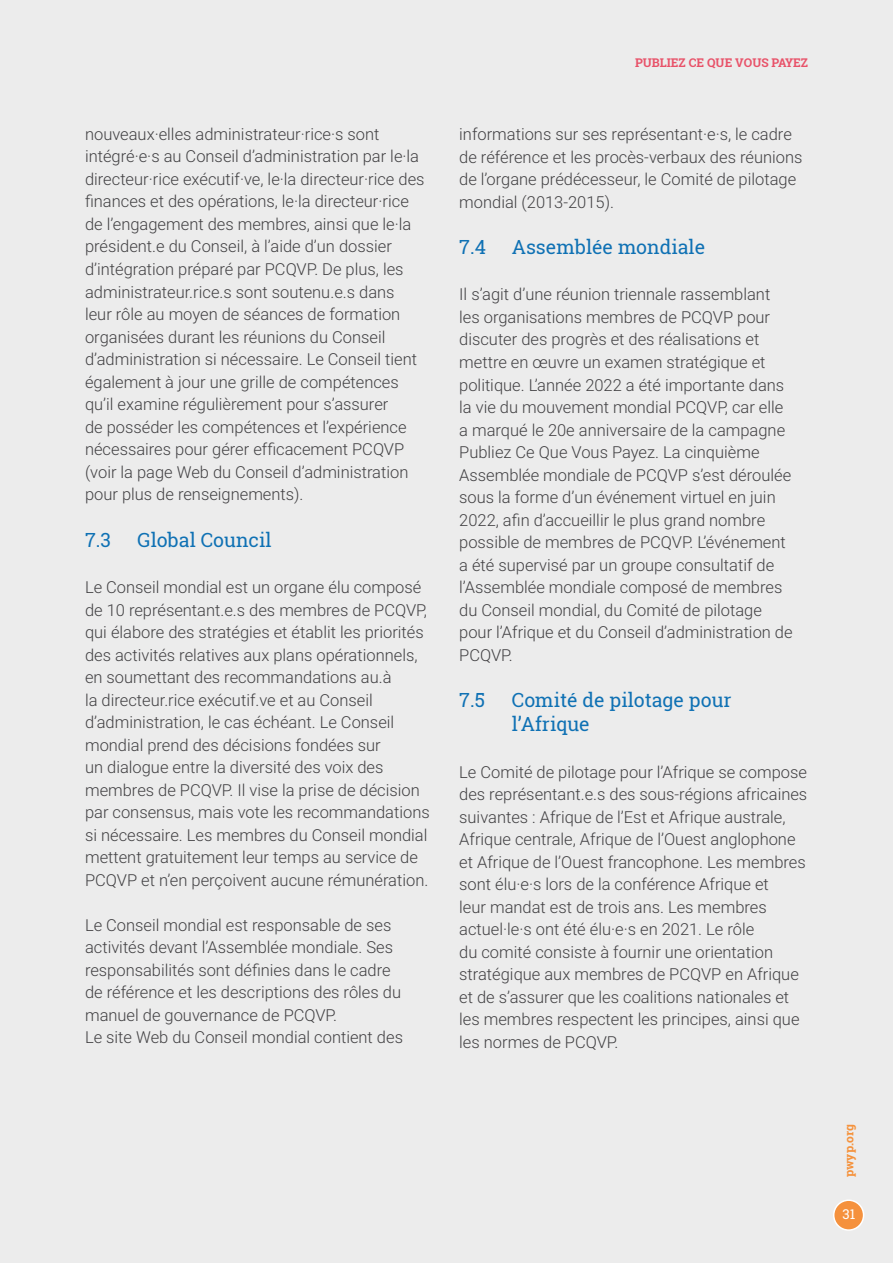
<style>
.page{position:relative;width:893px;height:1263px;background:#ececec}
.page>*{position:absolute;margin:0;border:0;box-sizing:border-box;transform-origin:0 0}
.t1{font:19.5px/24px "Roboto Slab";color:#0f71b4}
.t2{font:300 16.5px/22.5px "Roboto";color:#414042}
.t3{font:13.5px "Roboto Slab";color:#fff}
.t4{font:700 12px "Roboto Slab";color:#e85269}
.t5{font:700 12px "Roboto Slab";color:#f5923c}
</style>
<div class="page">
<div style="left:834px;top:1200px;width:30px;height:30px;background:#f5913d;border-radius:50%"></div>
<div style="left:833px;top:1199px;width:31px;height:32px;border:2px solid #fff;border-radius:50%"></div>
<p class="t2" style="left:85px;top:122px;width:341px">nouveaux·elles administrateur·rice·s sont intégré·e·s au Conseil d’administration par le·la directeur·rice exécutif·ve, le·la directeur·rice des finances et des opérations, le·la directeur·rice de l’engagement des membres, ainsi que le·la président.e du Conseil, à l’aide d’un dossier d’intégration préparé par PCQVP. De plus, les administrateur.rice.s sont soutenu.e.s dans leur rôle au moyen de séances de formation organisées durant les réunions du Conseil d’administration si nécessaire. Le Conseil tient également à jour une grille de compétences qu’il examine régulièrement pour s’assurer<br>de posséder les compétences et l’expérience nécessaires pour gérer efficacement PCQVP (voir la page Web du Conseil d’administration pour plus de renseignements).</p>
<p class="t1" style="left:85px;top:527px;width:27px">7.3</p>
<p class="t1" style="left:138px;top:527px;width:136px">Global Council</p>
<p class="t2" style="left:85px;top:575px;width:346px">Le Conseil mondial est un organe élu composé de 10 représentant.e.s des membres de PCQVP, qui élabore des stratégies et établit les priorités des activités relatives aux plans opérationnels, en soumettant des recommandations au.à<br>la directeur.rice exécutif.ve et au Conseil d’administration, le cas échéant. Le Conseil mondial prend des décisions fondées sur<br>un dialogue entre la diversité des voix des membres de PCQVP. Il vise la prise de décision par consensus, mais vote les recommandations si nécessaire. Les membres du Conseil mondial mettent gratuitement leur temps au service de PCQVP et n’en perçoivent aucune rémunération.</p>
<p class="t2" style="left:85px;top:913px;width:319px">Le Conseil mondial est responsable de ses activités devant l’Assemblée mondiale. Ses responsabilités sont définies dans le cadre de référence et les descriptions des rôles du manuel de gouvernance de PCQVP.<br>Le site Web du Conseil mondial contient des</p>
<p class="t4" style="left:635px;top:55px;width:175px">PUBLIEZ CE QUE VOUS PAYEZ</p>
<p class="t2" style="left:459px;top:122px;width:345px">informations sur ses représentant·e·s, le cadre de référence et les procès-verbaux des réunions de l’organe prédécesseur, le Comité de pilotage mondial (2013-2015).</p>
<p class="t1" style="left:459px;top:235px;width:28px">7.4</p>
<p class="t1" style="left:512px;top:235px;width:195px">Assemblée mondiale</p>
<p class="t2" style="left:459px;top:283px;width:335px">Il s’agit d’une réunion triennale rassemblant les organisations membres de PCQVP pour discuter des progrès et des réalisations et mettre en œuvre un examen stratégique et politique. L’année 2022 a été importante dans la vie du mouvement mondial PCQVP, car elle a marqué le 20e anniversaire de la campagne Publiez Ce Que Vous Payez. La cinquième Assemblée mondiale de PCQVP s’est déroulée sous la forme d’un événement virtuel en juin 2022, afin d’accueillir le plus grand nombre possible de membres de PCQVP. L’événement a été supervisé par un groupe consultatif de l’Assemblée mondiale composé de membres du Conseil mondial, du Comité de pilotage pour l’Afrique et du Conseil d’administration de PCQVP.</p>
<p class="t1" style="left:459px;top:688px;width:27px">7.5</p>
<p class="t1" style="left:512px;top:688px;width:221px">Comité de pilotage pour l’Afrique</p>
<p class="t2" style="left:459px;top:760px;width:350px">Le Comité de pilotage pour l’Afrique se compose des représentant.e.s des sous-régions africaines suivantes : Afrique de l’Est et Afrique australe, Afrique centrale, Afrique de l’Ouest anglophone et Afrique de l’Ouest francophone. Les membres sont élu·e·s lors de la conférence Afrique et<br>leur mandat est de trois ans. Les membres actuel·le·s ont été élu·e·s en 2021. Le rôle<br>du comité consiste à fournir une orientation stratégique aux membres de PCQVP en Afrique et de s’assurer que les coalitions nationales et les membres respectent les principes, ainsi que les normes de PCQVP.</p>
<p class="t5" style="left:841px;top:1177px;width:54px;rotate:-90deg">pwyp.org</p>
<p class="t3" style="left:843px;top:1204px;width:14px">31</p>
</div>
